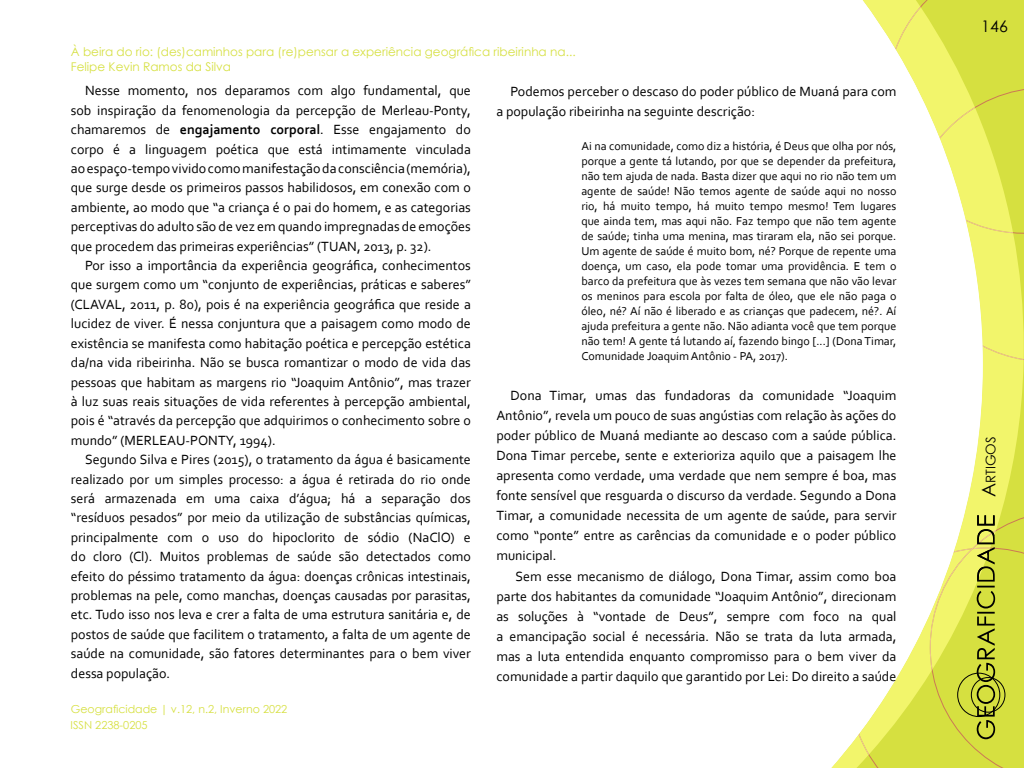
<style>
.page{position:relative;width:1024px;height:768px;background:#fff}
.page>*{position:absolute;margin:0;border:0;box-sizing:border-box;transform-origin:0 0}
.t1{font:16px "Century Gothic";color:#000}
.t2{font:14px/19.4px "Corbel";color:#000;text-align:justify}
.t3{font:13.3px "Century Gothic";color:#000}
.t4{font:12px/15px "Corbel";color:#000;text-align:justify}
.t5{font:12px "Century Gothic";color:#d6e043}
.t6{font:12px "Century Gothic";color:#d6e040}
.t7{font:11px "Century Gothic";color:#d6e040}
.s1{font-weight:700}
.s2{font-size:19px}
</style>
<div class="page">
<svg style="left:983px;top:0;width:41px;height:510px;fill:#f2f56b"></svg>
<svg style="left:983px;top:7px;width:41px;height:353px"></svg>
<svg style="left:831px;top:0;width:152px;height:768px"></svg>
<svg style="left:858px;top:510px;width:166px;height:258px"></svg>
<p class="t5" style="left:71px;top:44px;width:506px">À beira do rio: (des)caminhos para (re)pensar a experiência geográfica ribeirinha na...</p>
<p class="t6" style="left:71px;top:58px;width:162px">Felipe Kevin Ramos da Silva</p>
<p class="t2" style="left:71px;top:81px;width:402px;text-indent:14px">Nesse momento, nos deparamos com algo fundamental, que sob inspiração da fenomenologia da percepção de Merleau-Ponty, chamaremos de <span class="s1">engajamento corporal</span>. Esse engajamento do corpo é a linguagem poética que está intimamente vinculada ao espaço-tempo vivido como manifestação da consciência (memória), que surge desde os primeiros passos habilidosos, em conexão com o ambiente, ao modo que “a criança é o pai do homem, e as categorias perceptivas do adulto são de vez em quando impregnadas de emoções que procedem das primeiras experiências” (TUAN, 2013, p. 32).</p>
<p class="t2" style="left:71px;top:255px;width:402px;text-indent:14px">Por isso a importância da experiência geográfica, conhecimentos que surgem como um “conjunto de experiências, práticas e saberes” (CLAVAL, 2011, p. 80), pois é na experiência geográfica que reside a lucidez de viver. É nessa conjuntura que a paisagem como modo de existência se manifesta como habitação poética e percepção estética da/na vida ribeirinha. Não se busca romantizar o modo de vida das pessoas que habitam as margens rio “Joaquim Antônio”, mas trazer à luz suas reais situações de vida referentes à percepção ambiental, pois é “através da percepção que adquirimos o conhecimento sobre o mundo” (MERLEAU-PONTY, 1994).</p>
<p class="t2" style="left:71px;top:449px;width:402px;text-indent:14px">Segundo Silva e Pires (2015), o tratamento da água é basicamente realizado por um simples processo: a água é retirada do rio onde será armazenada em uma caixa d’água; há a separação dos “resíduos pesados” por meio da utilização de substâncias químicas, principalmente com o uso do hipoclorito de sódio (NaClO) e do cloro (Cl). Muitos problemas de saúde são detectados como efeito do péssimo tratamento da água: doenças crônicas intestinais, problemas na pele, como manchas, doenças causadas por parasitas, etc. Tudo isso nos leva e crer a falta de uma estrutura sanitária e, de postos de saúde que facilitem o tratamento, a falta de um agente de saúde na comunidade, são fatores determinantes para o bem viver dessa população.</p>
<p class="t7" style="left:71px;top:701px;width:218px">Geograficidade | v.12, n.2, Inverno 2022</p>
<p class="t7" style="left:71px;top:717px;width:79px">ISSN 2238-0205</p>
<p class="t2" style="left:496px;top:81px;width:402px;line-height:20px;text-indent:14px">Podemos perceber o descaso do poder público de Muaná para com a população ribeirinha na seguinte descrição:</p>
<p class="t4" style="left:581px;top:139px;width:317px">Ai na comunidade, como diz a história, é Deus que olha por nós, porque a gente tá lutando, por que se depender da prefeitura, não tem ajuda de nada. Basta dizer que aqui no rio não tem um agente de saúde! Não temos agente de saúde aqui no nosso rio, há muito tempo, há muito tempo mesmo! Tem lugares que ainda tem, mas aqui não. Faz tempo que não tem agente de saúde; tinha uma menina, mas tiraram ela, não sei porque.<br>Um agente de saúde é muito bom, né? Porque de repente uma doença, um caso, ela pode tomar uma providência. E tem o barco da prefeitura que às vezes tem semana que não vão levar os meninos para escola por falta de óleo, que ele não paga o óleo, né? Aí não é liberado e as crianças que padecem, né?. Aí ajuda prefeitura a gente não. Não adianta você que tem porque não tem! A gente tá lutando aí, fazendo bingo [...] (Dona Timar, Comunidade Joaquim Antônio - PA, 2017).</p>
<p class="t2" style="left:496px;top:385px;width:402px;line-height:20px;text-indent:14px">Dona Timar, umas das fundadoras da comunidade “Joaquim Antônio”, revela um pouco de suas angústias com relação às ações do poder público de Muaná mediante ao descaso com a saúde pública.<br>Dona Timar percebe, sente e exterioriza aquilo que a paisagem lhe apresenta como verdade, uma verdade que nem sempre é boa, mas fonte sensível que resguarda o discurso da verdade. Segundo a Dona Timar, a comunidade necessita de um agente de saúde, para servir como “ponte” entre as carências da comunidade e o poder público municipal.</p>
<p class="t2" style="left:496px;top:566px;width:402px;line-height:20px;text-indent:19px">Sem esse mecanismo de diálogo, Dona Timar, assim como boa parte dos habitantes da comunidade “Joaquim Antônio”, direcionam as soluções à “vontade de Deus”, sempre com foco na qual a emancipação social é necessária. Não se trata da luta armada, mas a luta entendida enquanto compromisso para o bem viver da comunidade a partir daquilo que garantido por Lei: Do direito a saúde</p>
<p class="t1" style="left:981px;top:15px;width:28px">146</p>
<p class="t3" style="left:981px;top:497px;width:62px;rotate:-90deg"><span class="s2">A</span>RTIGOS</p>
</div>
